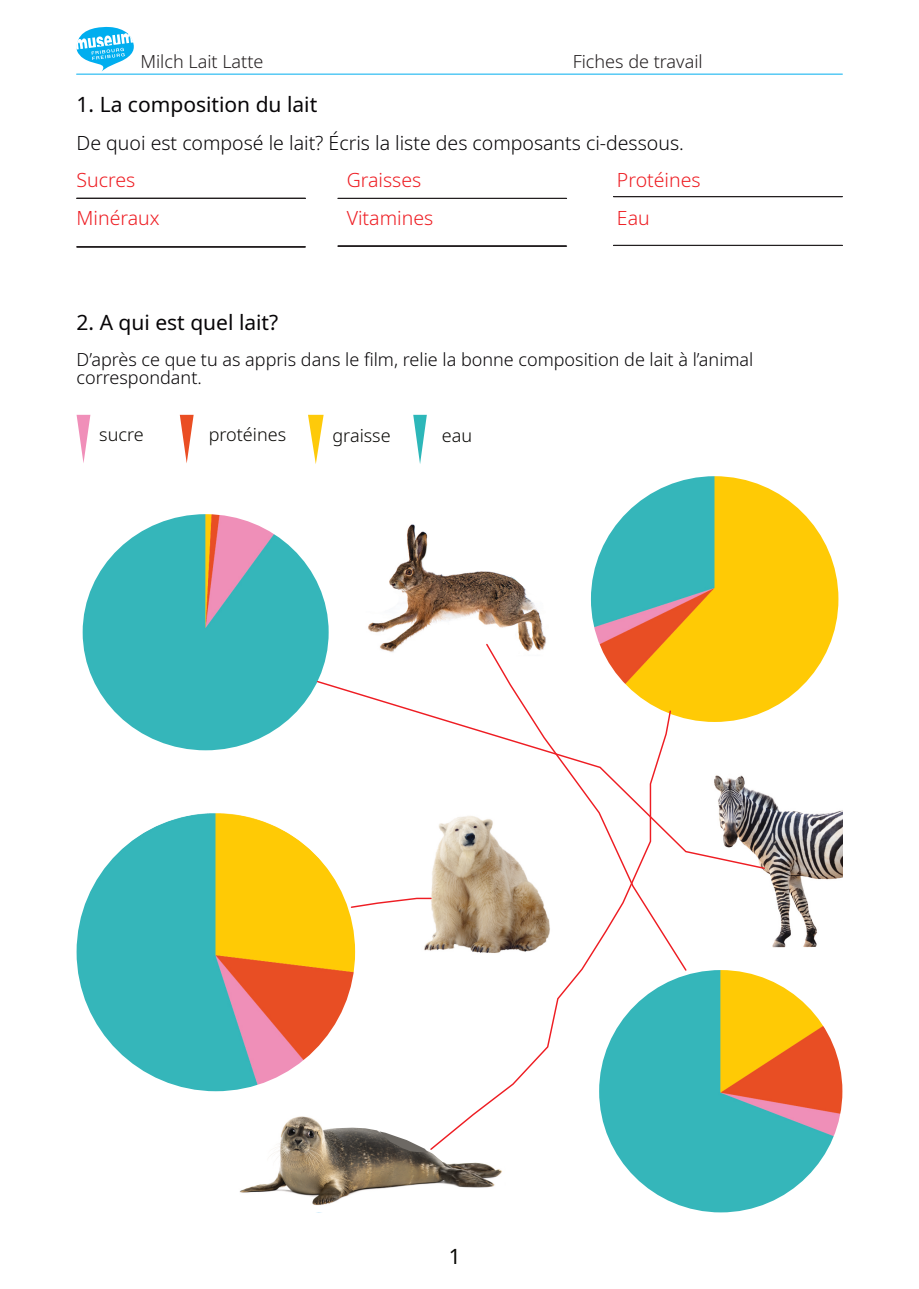
<style>
.page{position:relative;width:919px;height:1289px;background:#fff}
.page>*{position:absolute;margin:0;border:0;box-sizing:border-box;transform-origin:0 0}
.t1{font:21px "Noto Sans";color:#070507}
.t2{font:21px "Noto Sans";color:#080704}
.t3{font:300 19.5px "Noto Sans";color:#070507}
.t4{font:300 19.5px "Noto Sans";color:#ee1d23}
.t5{font:300 18px/18px "Noto Sans";color:#070507}
.t6{font:300 18px "Noto Sans";color:#231f20}
.t7{font:300 18px "Noto Sans";color:#080704}
</style>
<div class="page">
<hr style="left:77px;top:74px;width:765px;height:1px;background:#00aeef">
<svg style="left:77px;top:27px;width:56px;height:44px"></svg>
<div style="left:76px;top:198px;width:230px;height:1px;background:#080704;border:1px solid #231f20"></div>
<hr style="left:338px;top:198px;width:228px;height:1px;background:#231f20">
<div style="left:76px;top:246px;width:230px;height:1px;background:#0b0805;border:1px solid #231f20"></div>
<div style="left:337px;top:245px;width:230px;height:1px;background:#080608;border:1px solid #231f20"></div>
<div style="left:613px;top:196px;width:229px;height:1px;background:#080704;border:1px solid #231f20"></div>
<div style="left:613px;top:245px;width:229px;height:1px;background:#080704;border:1px solid #231f20"></div>
<img style="left:83px;top:514px;width:245px;height:236px;border-radius:50%">
<img style="left:599px;top:970px;width:243px;height:242px;border-radius:50%">
<svg style="left:413px;top:415px;width:14px;height:49px"></svg>
<svg style="left:77px;top:415px;width:13px;height:48px"></svg>
<svg style="left:180px;top:415px;width:14px;height:48px"></svg>
<svg style="left:308px;top:415px;width:15px;height:49px"></svg>
<img style="left:591px;top:476px;width:247px;height:246px;border-radius:50%">
<img style="left:368px;top:524px;width:178px;height:128px">
<img style="left:239px;top:1116px;width:263px;height:89px">
<svg style="left:376px;top:1130px;width:52px;height:22px"></svg>
<img style="left:763px;top:794px;width:79px;height:154px">
<img style="left:77px;top:812px;width:278px;height:279px;border-radius:50%">
<svg style="left:485px;top:642px;width:202px;height:329px"></svg>
<svg style="left:350px;top:897px;width:79px;height:11px"></svg>
<svg style="left:429px;top:870px;width:243px;height:281px"></svg>
<svg style="left:316px;top:679px;width:449px;height:191px"></svg>
<p class="t6" style="left:140px;top:49px;width:125px">Milch Lait Latte</p>
<p class="t6" style="left:572px;top:49px;width:131px">Fiches de travail</p>
<p class="t1" style="left:77px;top:90px;width:242px">1. La composition du lait</p>
<p class="t3" style="left:77px;top:129px;width:608px">De quoi est composé le lait? Écris la liste des composants ci-dessous.</p>
<p class="t4" style="left:77px;top:166px;width:60px">Sucres</p>
<p class="t4" style="left:347px;top:166px;width:76px">Graisses</p>
<p class="t4" style="left:617px;top:166px;width:85px">Protéines</p>
<p class="t4" style="left:77px;top:204px;width:85px">Minéraux</p>
<p class="t4" style="left:347px;top:204px;width:88px">Vitamines</p>
<p class="t4" style="left:617px;top:204px;width:34px">Eau</p>
<p class="t1" style="left:77px;top:308px;width:203px">2. A qui est quel lait?</p>
<p class="t5" style="left:77px;top:350px;width:678px">D’après ce que tu as appris dans le film, relie la bonne composition de lait à l’animal correspondant.</p>
<p class="t7" style="left:99px;top:422px;width:46px">sucre</p>
<p class="t7" style="left:209px;top:422px;width:79px">protéines</p>
<p class="t7" style="left:332px;top:422px;width:60px">graisse</p>
<p class="t7" style="left:442px;top:422px;width:32px">eau</p>
<p class="t2" style="left:448px;top:1241px;width:14px">1</p>
</div>
